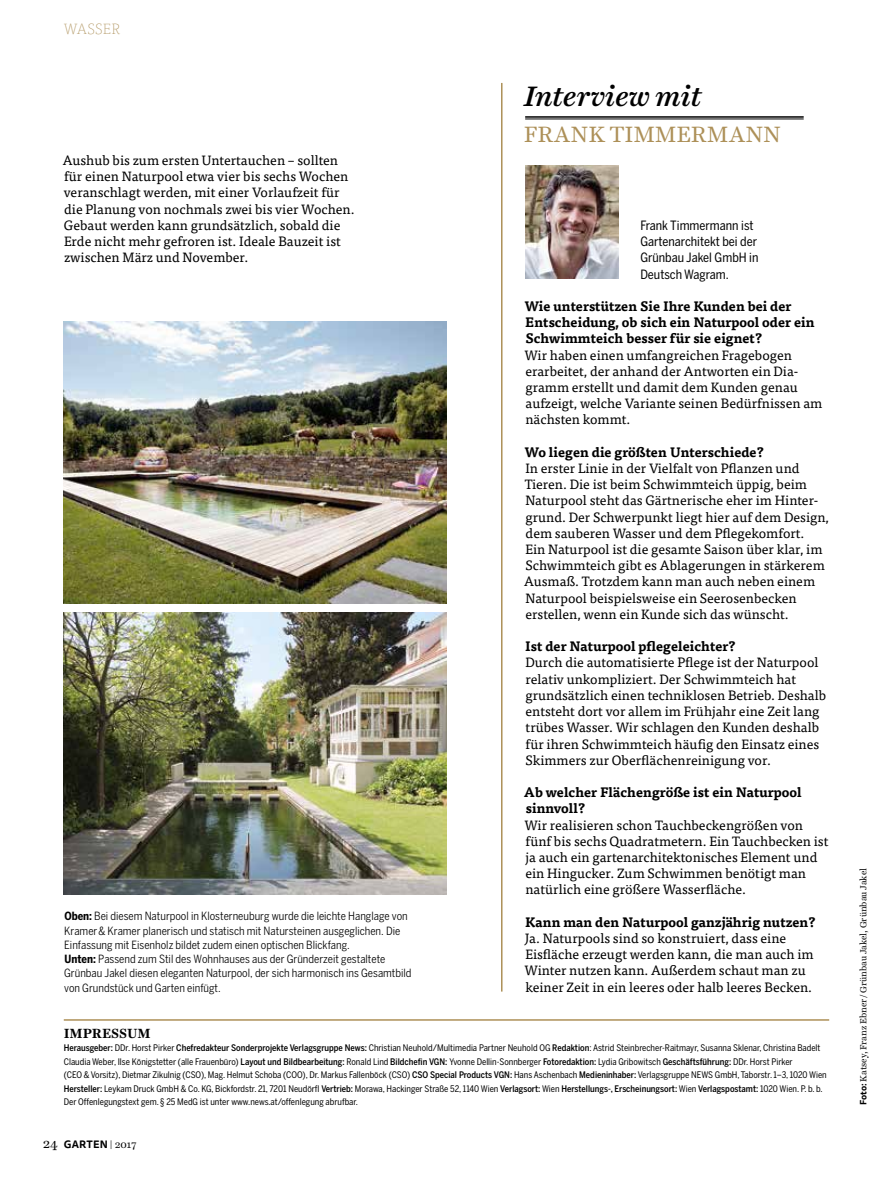
<style>
.page{position:relative;width:893px;height:1191px;background:#fff}
.page>*{position:absolute;margin:0;border:0;box-sizing:border-box;transform-origin:0 0}
.t1{font:italic 500 28.5px "Harriet Text";letter-spacing:-.015em;color:#000}
.t2{font:22.5px "Harriet Text";letter-spacing:-.005em;color:#ad9058}
.t3{font:100 15px "Tisa OT";letter-spacing:.015em;color:#ad9058}
.t4{font:13.5px/16.2px "Tisa OT";color:#000}
.t5{font:700 13.5px/16.2px "Tisa OT";color:#000}
.t6{font:700 13.5px "Harriet Text";color:#000}
.t7{font:12.75px/16.2px "Benton Sans Cond";color:#000}
.t8{font:condensed 11.25px/14.2px "Benton Sans";color:#000}
.t9{font:700 10.5px "Tisa Sans OT";letter-spacing:.015em;color:#000}
.t10{font:9px/13.5px "Benton Sans Cond";color:#000}
.t11{font:9px "Harriet Text";color:#000}
.s1{font-weight:700}
.s2{font-weight:500}
.s3{font-family:"Harriet Text";font-weight:400;font-size:13.5px}
.s4{font-family:"Harriet Text";font-weight:400}
.s5{font-family:"Tisa Sans OT";font-weight:700}
</style>
<div class="page">
<hr style="left:64px;top:1019px;width:765px;height:1px;background:#ad9058">
<hr style="left:525px;top:116px;width:279px;height:2px;background:#000">
<hr style="left:525px;top:119px;width:279px;height:1px;background:#000">
<img style="left:525px;top:165px;width:94px;height:113px">
<img style="left:64px;top:612px;width:382px;height:282px">
<img style="left:64px;top:322px;width:382px;height:282px">
<hr style="left:501px;top:83px;width:1px;height:908px;background:#ad9058">
<p class="t3" style="left:64px;top:20px;width:58px">WASSER</p>
<p class="t4" style="left:63px;top:152px;width:293px">Aushub bis zum ersten Untertauchen – sollten für einen Naturpool etwa vier bis sechs Wochen veranschlagt werden, mit einer Vorlaufzeit für die Planung von nochmals zwei bis vier Wochen.<br>Gebaut werden kann grundsätzlich, sobald die Erde nicht mehr gefroren ist. Ideale Bauzeit ist zwischen März und November.</p>
<p class="t8" style="left:64px;top:909px;width:349px"><span class="s1">Oben:</span> Bei diesem Naturpool in Klosterneuburg wurde die leichte Hanglage von Kramer &amp; Kramer planerisch und statisch mit Natursteinen ausgeglichen. Die Einfassung mit Eisenholz bildet zudem einen optischen Blickfang.<br><span class="s1">Unten:</span> Passend zum Stil des Wohnhauses aus der Gründerzeit gestaltete Grünbau Jakel diesen eleganten Naturpool, der sich harmonisch ins Gesamtbild von Grundstück und Garten einfügt.</p>
<h1 class="t1" style="left:524px;top:76px;width:180px">Interview mit</h1>
<h2 class="t2" style="left:524px;top:119px;width:259px">FRANK TIMMERMANN</h2>
<p class="t7" style="left:640px;top:217px;width:120px">Frank Timmermann ist<br>Gartenarchitekt bei der<br>Grünbau Jakel GmbH in<br>Deutsch Wagram.</p>
<p class="t5" style="left:524px;top:298px;width:292px">Wie unterstützen Sie Ihre Kunden bei der<br>Entscheidung, ob sich ein Naturpool oder ein<br>Schwimmteich besser für sie eignet?</p>
<p class="t4" style="left:525px;top:347px;width:299px">Wir haben einen umfangreichen Fragebogen erarbeitet, der anhand der Antworten ein Dia&shy;gramm erstellt und damit dem Kunden genau aufzeigt, welche Variante seinen Bedürfnissen am nächsten kommt.</p>
<p class="t5" style="left:524px;top:444px;width:241px">Wo liegen die größten Unterschiede?</p>
<p class="t4" style="left:524px;top:460px;width:306px">In erster Linie in der Vielfalt von Pflanzen und Tieren. Die ist beim Schwimmteich üppig, beim Naturpool steht das Gärtnerische eher im Hinter&shy;grund. Der Schwerpunkt liegt hier auf dem Design, dem sauberen Wasser und dem Pflegekomfort.<br>Ein Naturpool ist die gesamte Saison über klar, im Schwimmteich gibt es Ablagerungen in stärkerem Ausmaß. Trotzdem kann man auch neben einem Naturpool beispielsweise ein Seerosenbecken erstellen, wenn ein Kunde sich das wünscht.</p>
<p class="t5" style="left:525px;top:639px;width:212px">Ist der Naturpool pflegeleichter?</p>
<p class="t4" style="left:525px;top:655px;width:302px">Durch die automatisierte Pflege ist der Naturpool relativ unkompliziert. Der Schwimmteich hat grundsätzlich einen techniklosen Betrieb. Deshalb entsteht dort vor allem im Frühjahr eine Zeit lang trübes Wasser. Wir schlagen den Kunden deshalb für ihren Schwimmteich häufig den Einsatz eines Skimmers zur Oberflächenreinigung vor.</p>
<p class="t5" style="left:524px;top:784px;width:279px">Ab welcher Flächengröße ist ein Naturpool sinnvoll?</p>
<p class="t4" style="left:525px;top:817px;width:305px">Wir realisieren schon Tauchbeckengrößen von fünf bis sechs Quadratmetern. Ein Tauchbecken ist ja auch ein gartenarchitektonisches Element und ein Hingucker. Zum Schwimmen benötigt man natürlich eine größere Wasserfläche.</p>
<p class="t5" style="left:525px;top:914px;width:292px">Kann man den Naturpool ganzjährig nutzen?</p>
<p class="t4" style="left:525px;top:930px;width:291px">Ja. Naturpools sind so konstruiert, dass eine Eisfläche erzeugt werden kann, die man auch im Winter nutzen kann. Außerdem schaut man zu keiner Zeit in ein leeres oder halb leeres Becken.</p>
<p class="t6" style="left:64px;top:1023px;width:89px">IMPRESSUM</p>
<p class="t10" style="left:64px;top:1041px;width:764px"><span class="s2">Herausgeber:</span> DDr. Horst Pirker <span class="s2">Chefredakteur Sonderprojekte Verlagsgruppe News:</span> Christian Neuhold/Multimedia Partner Neuhold OG <span class="s2">Redaktion</span>: Astrid Steinbrecher-Raitmayr, Susanna Sklenar, Christina Badelt Claudia Weber, Ilse Königstetter (alle Frauenbüro) <span class="s2">Layout und Bildbearbeitung:</span> Ronald Lind <span class="s2">Bildchefin VGN:</span> Yvonne Dellin-Sonnberger <span class="s2">Fotoredaktion:</span> Lydia Gribowitsch <span class="s2">Geschäftsführung:</span> DDr. Horst Pirker<br>(CEO &amp; Vorsitz), Dietmar Zikulnig (CSO), Mag. Helmut Schoba (COO), Dr. Markus Fallenböck (CSO) <span class="s2">CSO Special Products VGN:</span> Hans Aschenbach <span class="s2">Medieninhaber:</span> Verlagsgruppe NEWS GmbH, Taborstr. 1–3, 1020 Wien <span class="s2">Hersteller:</span> Leykam Druck GmbH &amp; Co. KG, Bickfordstr. 21, 7201 Neudörfl <span class="s2">Vertrieb:</span> Morawa, Hackinger Straße 52, 1140 Wien <span class="s2">Verlagsort:</span> Wien <span class="s2">Herstellungs-, Erscheinungsort:</span> Wien <span class="s2">Verlagspostamt:</span> 1020 Wien. P. b. b.<br>Der Offenlegungstext gem. § 25 MedG ist unter www.news.at/offenlegung abrufbar.</p>
<p class="t9" style="left:43px;top:1138px;width:95px"><span class="s3">24</span> GARTEN <span class="s4">| 2017</span></p>
<p class="t11" style="left:857px;top:1104px;width:238px;rotate:-90deg"><span class="s5">FOTO:</span> KATSEY, FRANZ EBNER /GRÜNBAU JAKEL, GRÜNBAU JAKEL</p>
</div>
